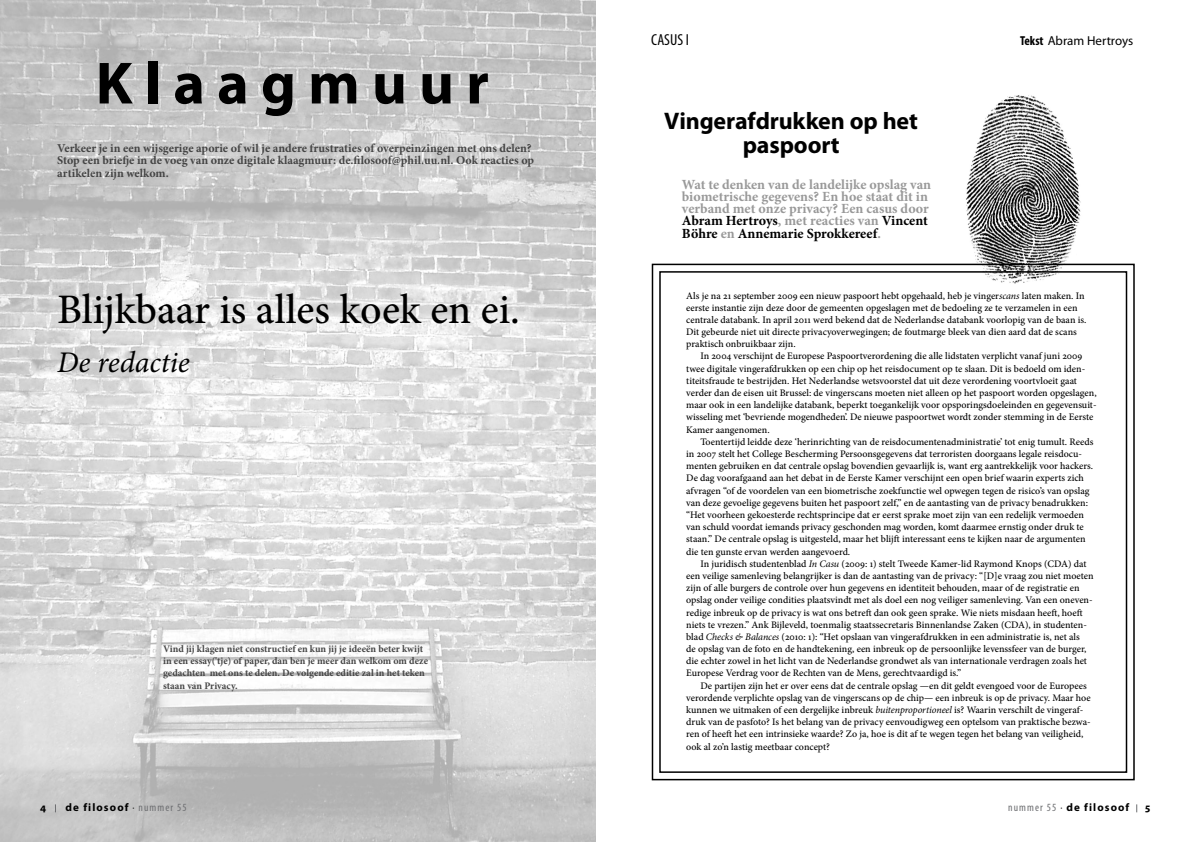
<style>
.page{position:relative;width:1191px;height:842px;background:#fff}
.page>*{position:absolute;margin:0;border:0;box-sizing:border-box;transform-origin:0 0}
.t1{font:700 60px "Myriad Pro";color:#000}
.t2{font:500 42px "Minion Pro";color:#000}
.t3{font:italic 30px "Minion Pro";letter-spacing:-.005em;color:#000}
.t4{font:700 24px/24px "Myriad Pro";letter-spacing:-.005em;color:#000;text-align:center}
.t5{font:condensed 16px "Myriad Pro";color:#000}
.t6{font:700 14px/12.2px "Minion Pro";color:#999}
.t7{font:13px "Myriad Pro";color:#000}
.t8{font:700 12px/12.2px "Minion Pro";color:#444}
.t9{font:700 11px "Myriad Pro";letter-spacing:.1em;color:#000}
.t10{font:500 10px/12.2px "Minion Pro";color:#000}
.t11{font:700 10px/12.2px "Minion Pro";color:#444}
.s1{font-weight:700;font-stretch:condensed}
.s2{color:#000}
.s3{font-weight:400;font-style:italic}
.s4{font-weight:400;font-stretch:condensed}
.s5{font-weight:400;font-stretch:condensed;color:#6d6e71}
</style>
<div class="page">
<img style="left:966px;top:95px;width:115px;height:168px">
<img style="left:0;top:0;width:595px;height:842px">
<svg style="left:651px;top:263px;width:484px;height:518px"></svg>
<div style="left:659px;top:271px;width:468px;height:502px;border:2px solid #000"></div>
<h1 class="t1" style="left:96px;top:44px;width:395px">K l a a g m u u r</h1>
<p class="t8" style="left:57px;top:142px;width:478px">Verkeer je in een wijsgerige aporie of wil je andere frustraties of overpeinzingen met ons delen?<br>Stop een briefje in de voeg van onze digitale klaagmuur: de.filosoof@phil.uu.nl. Ook reacties op artikelen zijn welkom.</p>
<h2 class="t2" style="left:57px;top:281px;width:464px">Blijkbaar is alles koek en ei.</h2>
<h3 class="t3" style="left:57px;top:342px;width:134px">De redactie</h3>
<p class="t11" style="left:163px;top:643px;width:266px">Vind jij klagen niet constructief en kun jij je ideeën beter kwijt in een essay('tje) of paper, dan ben je meer dan welkom om deze gedachten met ons te delen. De volgende editie zal in het teken staan van Privacy.</p>
<h3 class="t5" style="left:651px;top:30px;width:39px">CASUS I</h3>
<h3 class="t7" style="left:1020px;top:32px;width:115px"><span class="s1">Tekst</span> Abram Hertroys</h3>
<h3 class="t4" style="left:664px;top:108px;width:255px">Vingerafdrukken op het paspoort</h3>
<h3 class="t6" style="left:682px;top:178px;width:250px">Wat te denken van de landelijke opslag van biometrische gegevens? En hoe staat dit in verband met onze privacy? Een casus door <span class="s2">Abram Hertroys</span>, met reacties van <span class="s2">Vincent Böhre</span> en <span class="s2">Annemarie Sprokkereef</span>.</h3>
<p class="t10" style="left:686px;top:289px;width:402px">Als je na 21 september 2009 een nieuw paspoort hebt opgehaald, heb je vinger<span class="s3">scans</span> laten maken. In eerste instantie zijn deze door de gemeenten opgeslagen met de bedoeling ze te verzamelen in een centrale databank. In april 2011 werd bekend dat de Nederlandse databank voorlopig van de baan is.<br>Dit gebeurde niet uit directe privacyoverwegingen; de foutmarge bleek van dien aard dat de scans praktisch onbruikbaar zijn.</p>
<p class="t10" style="left:686px;top:350px;width:412px;text-indent:14px">In 2004 verschijnt de Europese Paspoortverordening die alle lidstaten verplicht vanaf juni 2009 twee digitale vingerafdrukken op een chip op het reisdocument op te slaan. Dit is bedoeld om iden&shy;titeitsfraude te bestrijden. Het Nederlandse wetsvoorstel dat uit deze verordening voortvloeit gaat verder dan de eisen uit Brussel: de vingerscans moeten niet alleen op het paspoort worden opgeslagen, maar ook in een landelijke databank, beperkt toegankelijk voor opsporingsdoeleinden en gegevensuit&shy;wisseling met ‘bevriende mogendheden’. De nieuwe paspoortwet wordt zonder stemming in de Eerste Kamer aangenomen.</p>
<p class="t10" style="left:686px;top:435px;width:409px;text-indent:14px">Toentertijd leidde deze ‘herinrichting van de reisdocumentenadministratie’ tot enig tumult. Reeds in 2007 stelt het College Bescherming Persoonsgegevens dat terroristen doorgaans legale reisdocu&shy;menten gebruiken en dat centrale opslag bovendien gevaarlijk is, want erg aantrekkelijk voor hackers.<br>De dag voorafgaand aan het debat in de Eerste Kamer verschijnt een open brief waarin experts zich afvragen “of de voordelen van een biometrische zoekfunctie wel opwegen tegen de risico’s van opslag van deze gevoelige gegevens buiten het paspoort zelf,” en de aantasting van de privacy benadrukken: “Het voorheen gekoesterde rechtsprincipe dat er eerst sprake moet zijn van een redelijk vermoeden van schuld voordat iemands privacy geschonden mag worden, komt daarmee ernstig onder druk te staan.” De centrale opslag is uitgesteld, maar het blijft interessant eens te kijken naar de argumenten die ten gunste ervan werden aangevoerd.</p>
<p class="t10" style="left:686px;top:557px;width:409px;text-indent:14px">In juridisch studentenblad <span class="s3">In Casu</span> (2009: 1) stelt Tweede Kamer-lid Raymond Knops (CDA) dat een veilige samenleving belangrijker is dan de aantasting van de privacy: “[D]e vraag zou niet moeten zijn of alle burgers de controle over hun gegevens en identiteit behouden, maar of de registratie en opslag onder veilige condities plaatsvindt met als doel een nog veiliger samenleving. Van een oneven&shy;redige inbreuk op de privacy is wat ons betreft dan ook geen sprake. Wie niets misdaan heeft, hoeft niets te vrezen.” Ank Bijleveld, toenmalig staatssecretaris Binnenlandse Zaken (CDA), in studenten&shy;blad <span class="s3">Checks &amp; Balances</span> (2010: 1): “Het opslaan van vingerafdrukken in een administratie is, net als<br>de opslag van de foto en de handtekening, een inbreuk op de persoonlijke levenssfeer van de burger, die echter zowel in het licht van de Nederlandse grondwet als van internationale verdragen zoals het Europese Verdrag voor de Rechten van de Mens, gerechtvaardigd is.”</p>
<p class="t10" style="left:686px;top:679px;width:406px;text-indent:14px">De partijen zijn het er over eens dat de centrale opslag —en dit geldt evengoed voor de Europees verordende verplichte opslag van de vingerscans op de chip— een inbreuk is op de privacy. Maar hoe kunnen we uitmaken of een dergelijke inbreuk <span class="s3">buitenproportioneel</span> is? Waarin verschilt de vingeraf&shy;druk van de pasfoto? Is het belang van de privacy eenvoudigweg een optelsom van praktische bezwa&shy;ren of heeft het een intrinsieke waarde? Zo ja, hoe is dit af te wegen tegen het belang van veiligheid, ook al zo’n lastig meetbaar concept?</p>
<p class="t9" style="left:40px;top:800px;width:8px">4</p>
<p class="t9" style="left:66px;top:800px;width:123px">de filosoof <span class="s4">·</span> <span class="s5">nummer 55</span></p>
<p class="t9" style="left:1008px;top:800px;width:123px"><span class="s5">nummer 55</span> <span class="s4">·</span> de filosoof</p>
<p class="t9" style="left:1145px;top:800px;width:7px">5</p>
</div>
